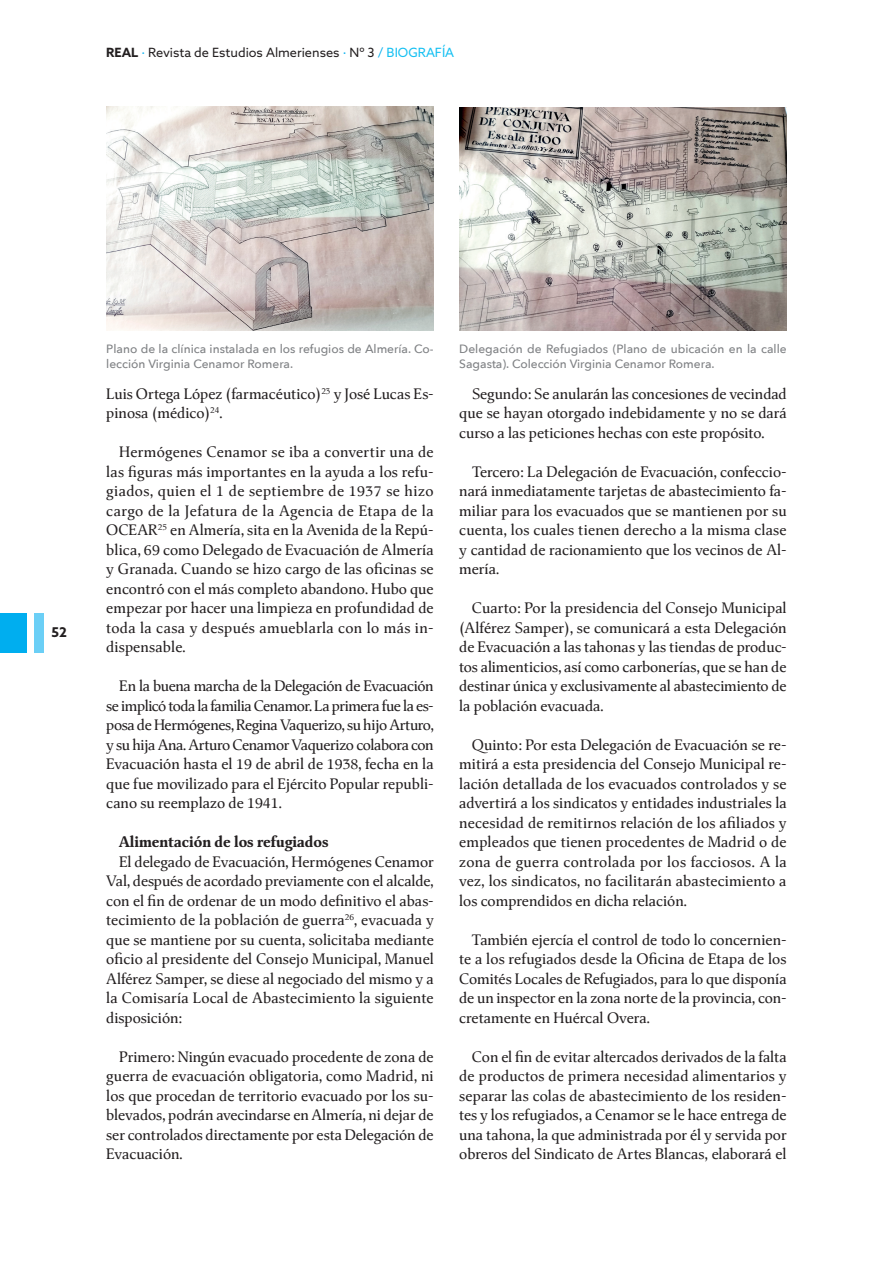
<style>
.page{position:relative;width:893px;height:1263px;background:#fff}
.page>*{position:absolute;margin:0;border:0;box-sizing:border-box;transform-origin:0 0}
.t1{font:15px/19.5px "Classica Pro";color:#231f20;text-align:justify}
.t2{font:700 15px "Classica Pro";color:#231f20}
.t3{font:700 13.5px "Azo Sans";color:#231f20}
.t4{font:12.75px "Azo Sans";color:#231f20}
.t5{font:500 12px/14.4px "Avenir Next";color:#808285}
.s1{font-weight:700}
.s2{color:#00aeef}
.s3{color:#15c0f2}
</style>
<div class="page">
<div style="left:0;top:613px;width:27px;height:39px;background:#00aeef"></div>
<div style="left:35px;top:613px;width:9px;height:39px;background:#6bcff6"></div>
<img style="left:106px;top:106px;width:328px;height:225px">
<img style="left:459px;top:107px;width:328px;height:224px">
<p class="t4" style="left:106px;top:44px;width:349px"><span class="s1">REAL</span> <span class="s2">·</span> Revista de Estudios Almerienses <span class="s2">·</span> Nº 3 <span class="s2">/</span> <span class="s3">BIOGRAFÍA</span></p>
<p class="t3" style="left:52px;top:623px;width:17px">52</p>
<p class="t5" style="left:106px;top:342px;width:329px">Plano de la clínica instalada en los refugios de Almería. Co&shy;lección Virginia Cenamor Romera.</p>
<p class="t5" style="left:459px;top:342px;width:329px">Delegación de Refugiados (Plano de ubicación en la calle<br>Sagasta). Colección Virginia Cenamor Romera.</p>
<p class="t1" style="left:106px;top:383px;width:329px">Luis Ortega López (farmacéutico)<sup>23</sup> y José Lucas Es&shy;pinosa (médico)<sup>24</sup>.</p>
<p class="t1" style="left:106px;top:442px;width:329px;text-indent:13px">Hermógenes Cenamor se iba a convertir una de las figuras más importantes en la ayuda a los refu&shy;giados, quien el 1 de septiembre de 1937 se hizo cargo de la Jefatura de la Agencia de Etapa de la OCEAR<sup>25</sup> en Almería, sita en la Avenida de la Repú&shy;blica, 69 como Delegado de Evacuación de Almería y Granada. Cuando se hizo cargo de las oficinas se encontró con el más completo abandono. Hubo que empezar por hacer una limpieza en profundidad de toda la casa y después amueblarla con lo más in&shy;dispensable.</p>
<p class="t1" style="left:106px;top:676px;width:329px;text-indent:13px">En la buena marcha de la Delegación de Evacuación se implicó toda la familia Cenamor. La primera fue la es&shy;posa de Hermógenes, Regina Vaquerizo, su hijo Arturo, y su hija Ana. Arturo Cenamor Vaquerizo colabora con Evacuación hasta el 19 de abril de 1938, fecha en la que fue movilizado para el Ejército Popular republi&shy;cano su reemplazo de 1941.</p>
<p class="t2" style="left:119px;top:831px;width:211px">Alimentación de los refugiados</p>
<p class="t1" style="left:106px;top:851px;width:329px;text-indent:13px">El delegado de Evacuación, Hermógenes Cenamor Val, después de acordado previamente con el alcalde, con el fin de ordenar de un modo definitivo el abas&shy;tecimiento de la población de guerra<sup>26</sup>, evacuada y que se mantiene por su cuenta, solicitaba mediante oficio al presidente del Consejo Municipal, Manuel Alférez Samper, se diese al negociado del mismo y a la Comisaría Local de Abastecimiento la siguiente disposición:</p>
<p class="t1" style="left:106px;top:1046px;width:329px;text-indent:13px">Primero: Ningún evacuado procedente de zona de guerra de evacuación obligatoria, como Madrid, ni los que procedan de territorio evacuado por los su&shy;blevados, podrán avecindarse en Almería, ni dejar de ser controlados directamente por esta Delegación de Evacuación.</p>
<p class="t1" style="left:459px;top:383px;width:329px;text-indent:13px">Segundo: Se anularán las concesiones de vecindad que se hayan otorgado indebidamente y no se dará curso a las peticiones hechas con este propósito.</p>
<p class="t1" style="left:459px;top:461px;width:329px;text-indent:13px">Tercero: La Delegación de Evacuación, confeccio&shy;nará inmediatamente tarjetas de abastecimiento fa&shy;miliar para los evacuados que se mantienen por su cuenta, los cuales tienen derecho a la misma clase y cantidad de racionamiento que los vecinos de Al&shy;mería.</p>
<p class="t1" style="left:459px;top:598px;width:329px;text-indent:13px">Cuarto: Por la presidencia del Consejo Municipal (Alférez Samper), se comunicará a esta Delegación de Evacuación a las tahonas y las tiendas de produc&shy;tos alimenticios, así como carbonerías, que se han de destinar única y exclusivamente al abastecimiento de la población evacuada.</p>
<p class="t1" style="left:459px;top:734px;width:329px;text-indent:13px">Quinto: Por esta Delegación de Evacuación se re&shy;mitirá a esta presidencia del Consejo Municipal re&shy;lación detallada de los evacuados controlados y se advertirá a los sindicatos y entidades industriales la necesidad de remitirnos relación de los afiliados y empleados que tienen procedentes de Madrid o de zona de guerra controlada por los facciosos. A la vez, los sindicatos, no facilitarán abastecimiento a los comprendidos en dicha relación.</p>
<p class="t1" style="left:459px;top:929px;width:329px;text-indent:13px">También ejercía el control de todo lo concernien&shy;te a los refugiados desde la Oficina de Etapa de los Comités Locales de Refugiados, para lo que disponía de un inspector en la zona norte de la provincia, con&shy;cretamente en Huércal Overa.</p>
<p class="t1" style="left:459px;top:1046px;width:329px;text-indent:13px">Con el fin de evitar altercados derivados de la falta de productos de primera necesidad alimentarios y separar las colas de abastecimiento de los residen&shy;tes y los refugiados, a Cenamor se le hace entrega de una tahona, la que administrada por él y servida por obreros del Sindicato de Artes Blancas, elaborará el</p>
</div>
